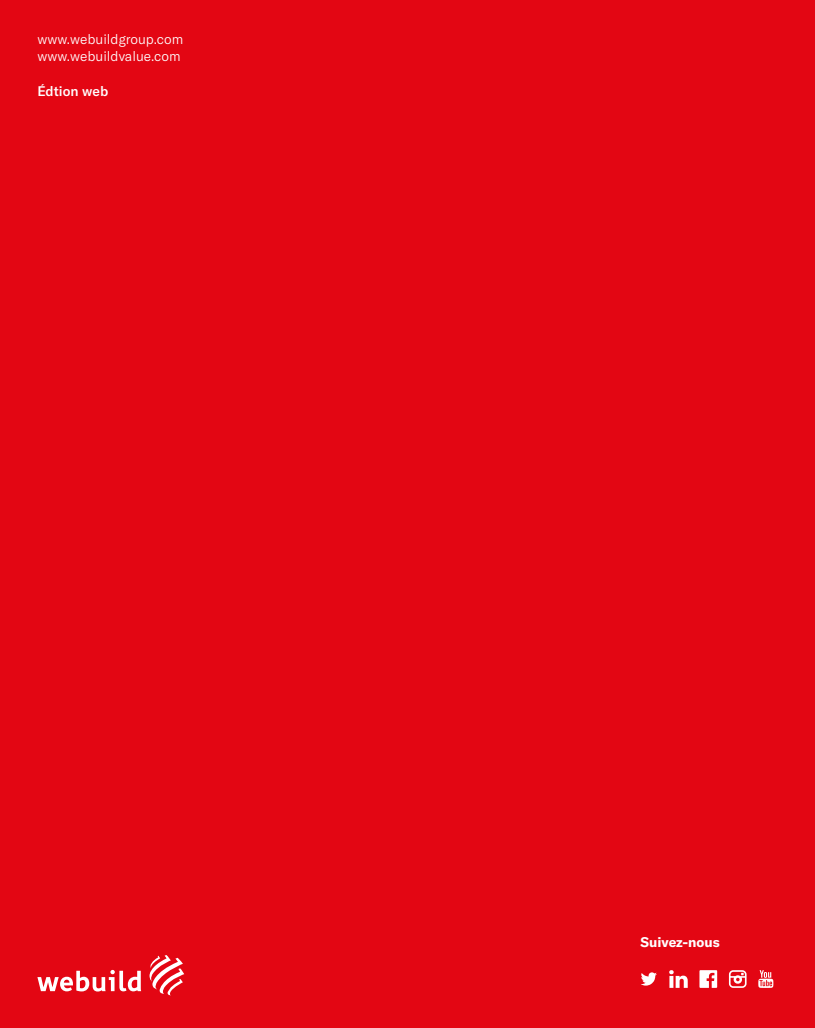
<style>
.page{position:relative;width:815px;height:1028px;background:#e30613}
.page>*{position:absolute;margin:0;border:0;box-sizing:border-box;transform-origin:0 0}
.t1{font:300 13.75px/17.5px "GT America";color:#fff}
.t2{font:700 13.75px "GT America";color:#fff}
.t3{font:500 13.75px "GT America";color:#fff}
</style>
<div class="page">
<svg style="left:758px;top:970px;width:15px;height:17px"></svg>
<svg style="left:641px;top:970px;width:47px;height:17px"></svg>
<svg style="left:699px;top:970px;width:18px;height:17px"></svg>
<svg style="left:729px;top:970px;width:18px;height:17px"></svg>
<svg style="left:149px;top:955px;width:35px;height:40px"></svg>
<svg style="left:37px;top:969px;width:104px;height:22px"></svg>
<p class="t1" style="left:37px;top:30px;width:147px">www.webuildgroup.com www.webuildvalue.com</p>
<p class="t3" style="left:37px;top:83px;width:72px">Édtion web</p>
<p class="t2" style="left:641px;top:933px;width:81px">Suivez-nous</p>
</div>
